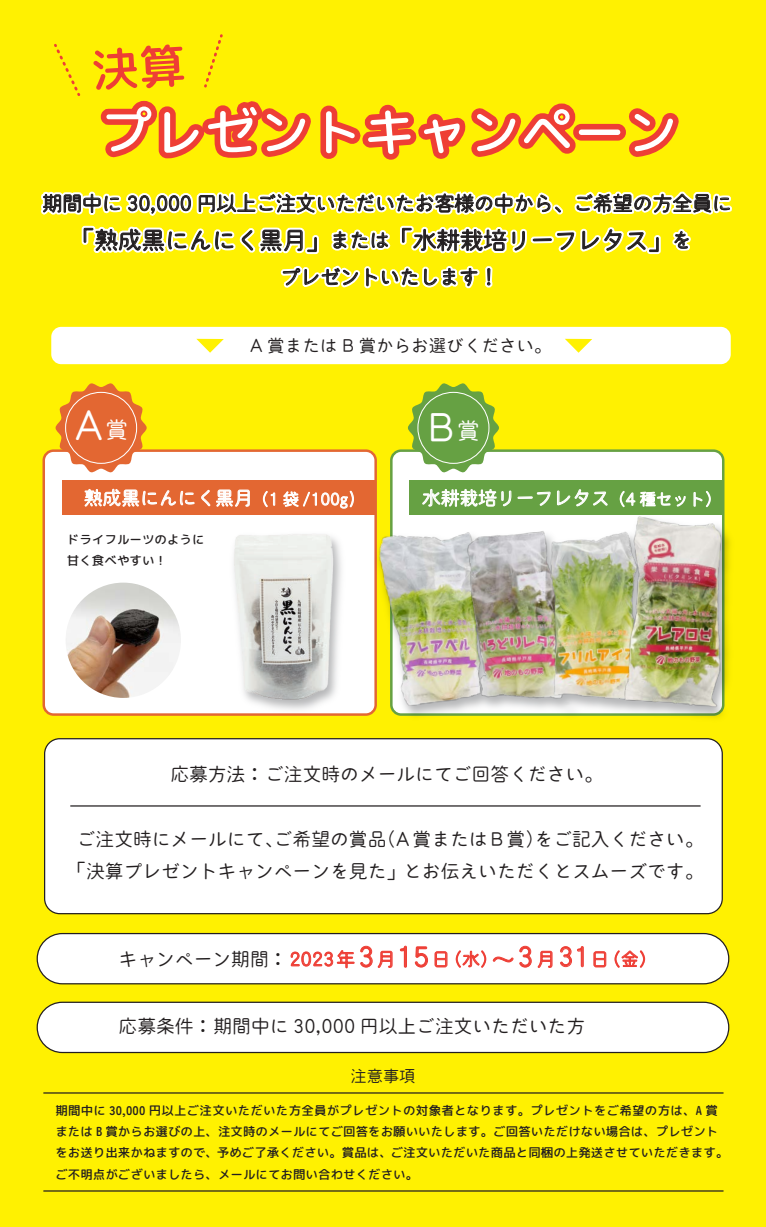
<style>
.page{position:relative;width:766px;height:1227px;background:#fff}
.page>*{position:absolute;margin:0;border:0;box-sizing:border-box;transform-origin:0 0}
.t1{font:52.5px "rounded mplus 2 m medium";color:#fff}
.t2{font:39.38px "Kinuta Maru Maru GA Sr Std N R";color:#fff}
.t3{font:23.75px "Kinuta Maru Maru GA Sr Std N R";letter-spacing:-.01em;color:#231f20}
.t4{font:20px "Kinuta Maru Maru GA Sr Std N R";letter-spacing:-.01em;color:#231f20}
.t5{font:18.75px/32.8px "Kinuta Maru Maru GA Sr Std N R";color:#231f20;text-align:center}
.t6{font:18.75px "Kinuta Maru Maru GA Sr Std N R";color:#fff}
.t7{font:17.5px "Kinuta Maru Maru GA Sr Std N R";color:#231f20}
.t8{font:16.25px "Kinuta Maru Maru GA Sr Std N R";color:#231f20}
.t9{font:12.5px/21.2px "rounded mplus 2 m medium";color:#231f20}
.s1{font-size:20px}
.s2{font-size:22.75px}
.s3{font-size:16.25px}
.s4{color:#ee3e35}
.s5{font-size:27.5px;color:#ee3e35}
.s6{font-size:17.5px;color:#ee3e35}
.s7{font-size:23.75px;color:#ee3e35}
.s8{font-size:26.25px;color:#ee3e35}
.s9{font-family:"Zen Kaku Gothic New";font-weight:700}
</style>
<div class="page">
<div style="left:0;top:0;width:765px;height:1227px;background:#fff101"></div>
<div style="left:37px;top:933px;width:691px;height:51px;background:#fff;border-radius:25px"></div>
<div style="left:37px;top:933px;width:692px;height:51px;border:1px solid #231f20;border-radius:25px"></div>
<div style="left:37px;top:1002px;width:691px;height:50px;background:#fff;border-radius:25px"></div>
<div style="left:37px;top:1001px;width:692px;height:52px;border:1px solid #231f20;border-radius:25px"></div>
<div style="left:44px;top:451px;width:331px;height:263px;background:#fff;border-radius:10px"></div>
<hr style="left:44px;top:1092px;width:679px;height:1px;background:#231f20">
<hr style="left:44px;top:1190px;width:679px;height:1px;background:#231f20">
<div style="left:45px;top:739px;width:677px;height:174px;background:#fff;border-radius:15px"></div>
<div style="left:44px;top:738px;width:678px;height:176px;border:1px solid #231f20;border-radius:15px"></div>
<img style="left:370px;top:709px;width:243px;height:7px">
<img style="left:373px;top:523px;width:86px;height:191px">
<img style="left:459px;top:523px;width:77px;height:191px">
<img style="left:536px;top:523px;width:77px;height:192px">
<img style="left:613px;top:523px;width:117px;height:195px">
<img style="left:66px;top:583px;width:115px;height:115px;border-radius:58px">
<img style="left:226px;top:564px;width:122px;height:152px">
<img style="left:226px;top:534px;width:115px;height:171px">
<svg style="left:291px;top:950px;width:63px;height:18px"></svg>
<svg style="left:360px;top:946px;width:12px;height:21px"></svg>
<svg style="left:378px;top:951px;width:14px;height:17px"></svg>
<svg style="left:400px;top:946px;width:6px;height:21px"></svg>
<svg style="left:415px;top:932px;width:13px;height:35px"></svg>
<svg style="left:434px;top:951px;width:13px;height:16px"></svg>
<svg style="left:456px;top:950px;width:30px;height:18px"></svg>
<svg style="left:492px;top:957px;width:21px;height:5px"></svg>
<svg style="left:519px;top:946px;width:12px;height:21px"></svg>
<svg style="left:538px;top:951px;width:14px;height:17px"></svg>
<svg style="left:560px;top:946px;width:11px;height:21px"></svg>
<svg style="left:577px;top:946px;width:6px;height:21px"></svg>
<svg style="left:593px;top:951px;width:13px;height:16px"></svg>
<svg style="left:614px;top:950px;width:30px;height:18px"></svg>
<hr style="left:70px;top:805px;width:630px;height:1px;background:#231f20">
<svg style="left:40px;top:34px;width:692px;height:489px"></svg>
<h1 class="t1" style="left:100px;top:95px;width:579px">プレゼントキャンペーン</h1>
<h3 class="t4" style="left:42px;top:190px;width:690px">期間中に 30,000 円以上ご注文いただいたお客様の中から、ご希望の方全員に</h3>
<h3 class="t3" style="left:71px;top:225px;width:622px">「熟成黒にんにく黒月」<span class="s1">または</span>「水耕栽培リーフレタス」<span class="s1">を</span></h3>
<h3 class="t4" style="left:280px;top:264px;width:214px">プレゼントいたします !</h3>
<h3 class="t7" style="left:250px;top:335px;width:303px">A 賞または B 賞からお選びください。</h3>
<h2 class="t2" style="left:74px;top:400px;width:56px">A<span class="s2">賞</span></h2>
<h2 class="t2" style="left:427px;top:402px;width:54px">B<span class="s2">賞</span></h2>
<h3 class="t6" style="left:84px;top:486px;width:274px">熟成黒にんにく黒月<span class="s3">（1 袋 /100g)</span></h3>
<h3 class="t6" style="left:422px;top:486px;width:300px">水耕栽培リーフレタス<span class="s3">（4 種セット）</span></h3>
<p class="t9" style="left:67px;top:528px;width:139px">ドライフルーツのように甘く食べやすい！</p>
<h3 class="t5" style="left:170px;top:758px;width:434px">応募方法：ご注文時のメールにてご回答ください。</h3>
<h3 class="t5" style="left:67px;top:822px;width:637px">ご注文時にメールにて、ご希望の賞品（A賞または B賞）をご記入ください。「決算プレゼントキャンペーンを見た」とお伝えいただくとスムーズです。</h3>
<h3 class="t5" style="left:119px;top:943px;width:538px">キャンペーン期間：<span class="s4">2023年</span> <span class="s5">3</span><span class="s4">月</span><span class="s5">15</span><span class="s4">日</span><span class="s6">（水）</span><span class="s7">～</span><span class="s5">３</span><span class="s4">月</span><span class="s8">31</span><span class="s4">日</span><span class="s6">（金）</span></h3>
<h3 class="t5" style="left:119px;top:1010px;width:468px">応募条件：期間中に 30,000 円以上ご注文いただいた方</h3>
<h3 class="t8" style="left:350px;top:1065px;width:66px">注意事項</h3>
<p class="t9" style="left:55px;top:1099px;width:674px">期間中に <span class="s9">30,000</span> 円以上ご注文いただいた方全員がプレゼントの対象者となります。プレゼントをご希望の方は、A 賞または B 賞からお選びの上、注文時のメールにてご回答をお願いいたします。ご回答いただけない場合は、プレゼントをお送り出来かねますので、予めご了承ください。賞品は、ご注文いただいた商品と同梱の上発送させていただきます。ご不明点がございましたら、メールにてお問い合わせください。</p>
</div>
